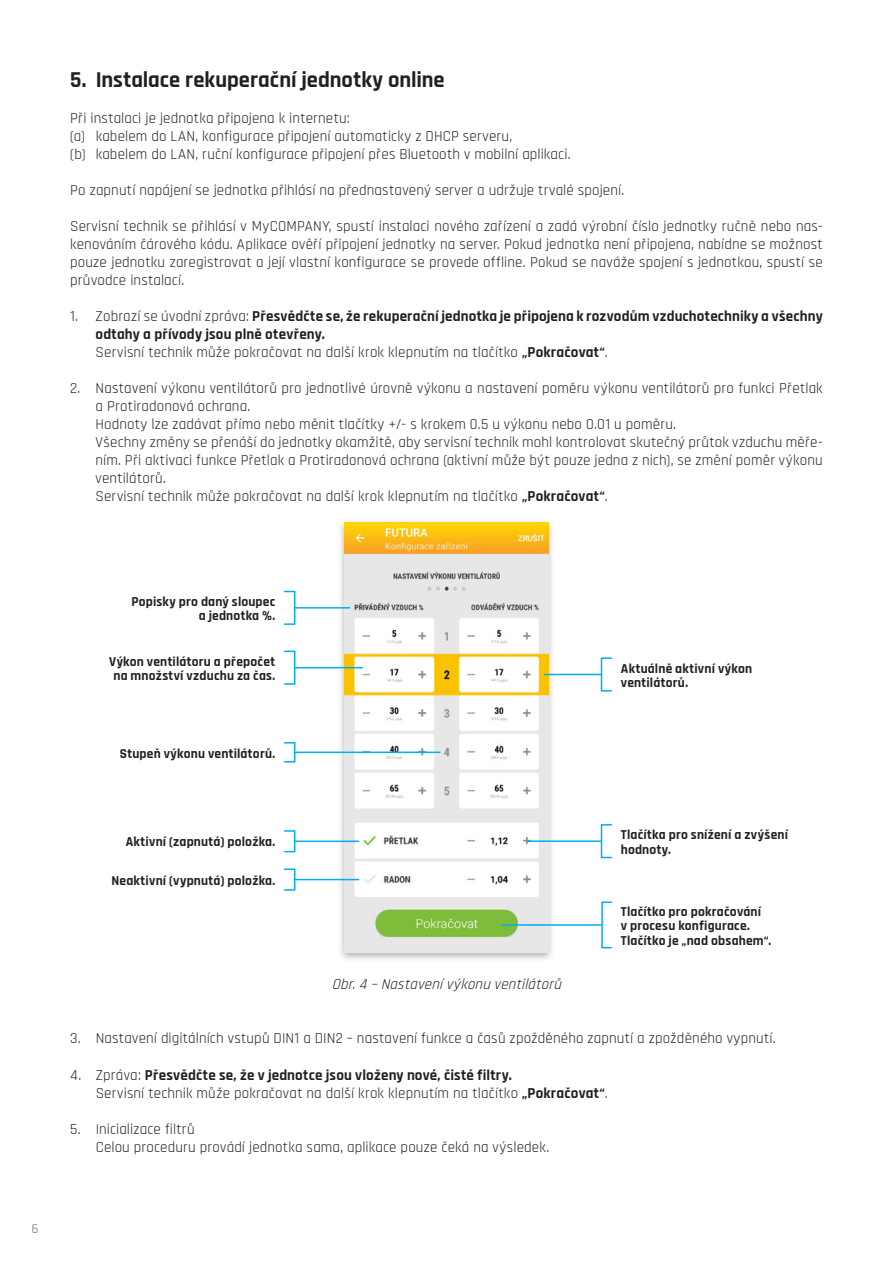
<style>
.page{position:relative;width:893px;height:1263px;background:#fff}
.page>*{position:absolute;margin:0;border:0;box-sizing:border-box;transform-origin:0 0}
.t1{font:700 22.5px "Rajdhani";color:#231f20}
.t2{font:15px/18px "Rajdhani";letter-spacing:.01em;color:#231f20}
.t3{font:700 15px/18px "Rajdhani";letter-spacing:.01em;color:#231f20}
.t4{font:italic 15px "Rajdhani";color:#231f20}
.t5{font:700 13.5px/14.2px "Rajdhani";letter-spacing:.015em;color:#231f20}
.t6{font:13.5px "Rajdhani";color:#6c6d70}
.s1{font-weight:400}
.s2{font-weight:700}
</style>
<div class="page">
<div style="left:337px;top:517px;width:219px;height:445px;background:#231f20;opacity:.35"></div>
<img style="left:344px;top:522px;width:205px;height:431px">
<div style="left:284px;top:591px;width:11px;height:34px;border:2px solid #00aeef"></div>
<hr style="left:295px;top:607px;width:55px;height:2px;background:#00aeef">
<div style="left:284px;top:868px;width:11px;height:23px;border:2px solid #00aeef"></div>
<hr style="left:295px;top:879px;width:64px;height:1px;background:#00aeef">
<div style="left:284px;top:830px;width:11px;height:22px;border:2px solid #00aeef"></div>
<hr style="left:295px;top:840px;width:64px;height:2px;background:#00aeef">
<div style="left:601px;top:901px;width:11px;height:47px;border:2px solid #00aeef"></div>
<hr style="left:502px;top:924px;width:99px;height:2px;background:#00aeef">
<div style="left:284px;top:651px;width:11px;height:34px;border:2px solid #00aeef"></div>
<hr style="left:295px;top:667px;width:67px;height:1px;background:#00aeef">
<div style="left:601px;top:824px;width:11px;height:34px;border:2px solid #00aeef"></div>
<hr style="left:527px;top:840px;width:74px;height:2px;background:#00aeef">
<div style="left:601px;top:657px;width:11px;height:34px;border:2px solid #00aeef"></div>
<hr style="left:544px;top:674px;width:57px;height:1px;background:#00aeef">
<div style="left:284px;top:742px;width:11px;height:20px;border:2px solid #00aeef"></div>
<hr style="left:295px;top:751px;width:145px;height:2px;background:#00aeef">
<h1 class="t1" style="left:70px;top:66px;width:376px">5. Instalace rekuperační jednotky online</h1>
<p class="t2" style="left:70px;top:110px;width:502px">Při instalaci je jednotka připojena k internetu:<br>(a) kabelem do LAN, konfigurace připojení automaticky z DHCP serveru,<br>(b) kabelem do LAN, ruční konfigurace připojení přes Bluetooth v mobilní aplikaci.</p>
<p class="t2" style="left:70px;top:182px;width:556px">Po zapnutí napájení se jednotka přihlásí na přednastavený server a udržuje trvalé spojení.</p>
<p class="t2" style="left:70px;top:218px;width:754px;text-align:justify">Servisní technik se přihlásí v MyCOMPANY, spustí instalaci nového zařízení a zadá výrobní číslo jednotky ručně nebo nas&shy;kenováním čárového kódu. Aplikace ověří připojení jednotky na server. Pokud jednotka není připojena, nabídne se možnost pouze jednotku zaregistrovat a její vlastní konfigurace se provede offline. Pokud se naváže spojení s jednotkou, spustí se průvodce instalací.</p>
<p class="t3" style="left:96px;top:308px;width:729px;text-indent:-25px"><span class="s1">1. Zobrazí se úvodní zpráva:</span> Přesvědčte se, že rekuperační jednotka je připojena k rozvodům vzduchotechniky a všechny odtahy a přívody jsou plně otevřeny.<br><span class="s1">Servisní technik může pokračovat na další krok klepnutím na tlačítko</span> „Pokračovat“<span class="s1">.</span></p>
<p class="t2" style="left:96px;top:380px;width:729px;text-indent:-25px">2. Nastavení výkonu ventilátorů pro jednotlivé úrovně výkonu a nastavení poměru výkonu ventilátorů pro funkci Přetlak a Protiradonová ochrana.<br>Hodnoty lze zadávat přímo nebo měnit tlačítky +/- s krokem 0.5 u výkonu nebo 0.01 u poměru.<br>Všechny změny se přenáší do jednotky okamžitě, aby servisní technik mohl kontrolovat skutečný průtok vzduchu měře&shy;ním. Při aktivaci funkce Přetlak a Protiradonová ochrana (aktivní může být pouze jedna z nich), se změní poměr výkonu ventilátorů.<br>Servisní technik může pokračovat na další krok klepnutím na tlačítko <span class="s2">„Pokračovat“</span>.</p>
<p class="t6" style="left:32px;top:1221px;width:8px">6</p>
<p class="t5" style="left:131px;top:595px;width:145px;text-align:right">Popisky pro daný sloupec a jednotka %.</p>
<p class="t5" style="left:109px;top:654px;width:168px;text-align:center">Výkon ventilátoru a přepočet na množství vzduchu za čas.</p>
<p class="t5" style="left:621px;top:662px;width:133px">Aktuálně aktivní výkon ventilátorů.</p>
<p class="t5" style="left:120px;top:746px;width:157px">Stupeň výkonu ventilátorů.</p>
<p class="t5" style="left:126px;top:835px;width:151px">Aktivní (zapnutá) položka.</p>
<p class="t5" style="left:112px;top:874px;width:165px">Neaktivní (vypnutá) položka.</p>
<p class="t4" style="left:332px;top:976px;width:235px">Obr. 4 – Nastavení výkonu ventilátorů</p>
<p class="t5" style="left:621px;top:828px;width:169px">Tlačítka pro snížení a zvýšení hodnoty.</p>
<p class="t5" style="left:621px;top:905px;width:152px">Tlačítko pro pokračování<br>v procesu konfigurace.<br>Tlačítko je „nad obsahem“.</p>
<p class="t2" style="left:70px;top:1030px;width:707px">3. Nastavení digitálních vstupů DIN1 a DIN2 – nastavení funkce a časů zpožděného zapnutí a zpožděného vypnutí.</p>
<p class="t2" style="left:96px;top:1066px;width:514px;text-indent:-26px">4. Zpráva: <span class="s2">Přesvědčte se, že v jednotce jsou vloženy nové, čisté filtry.<br></span>Servisní technik může pokračovat na další krok klepnutím na tlačítko <span class="s2">„Pokračovat“</span>.</p>
<p class="t2" style="left:96px;top:1120px;width:455px;text-indent:-26px">5. Inicializace filtrů<br>Celou proceduru provádí jednotka sama, aplikace pouze čeká na výsledek.</p>
</div>
